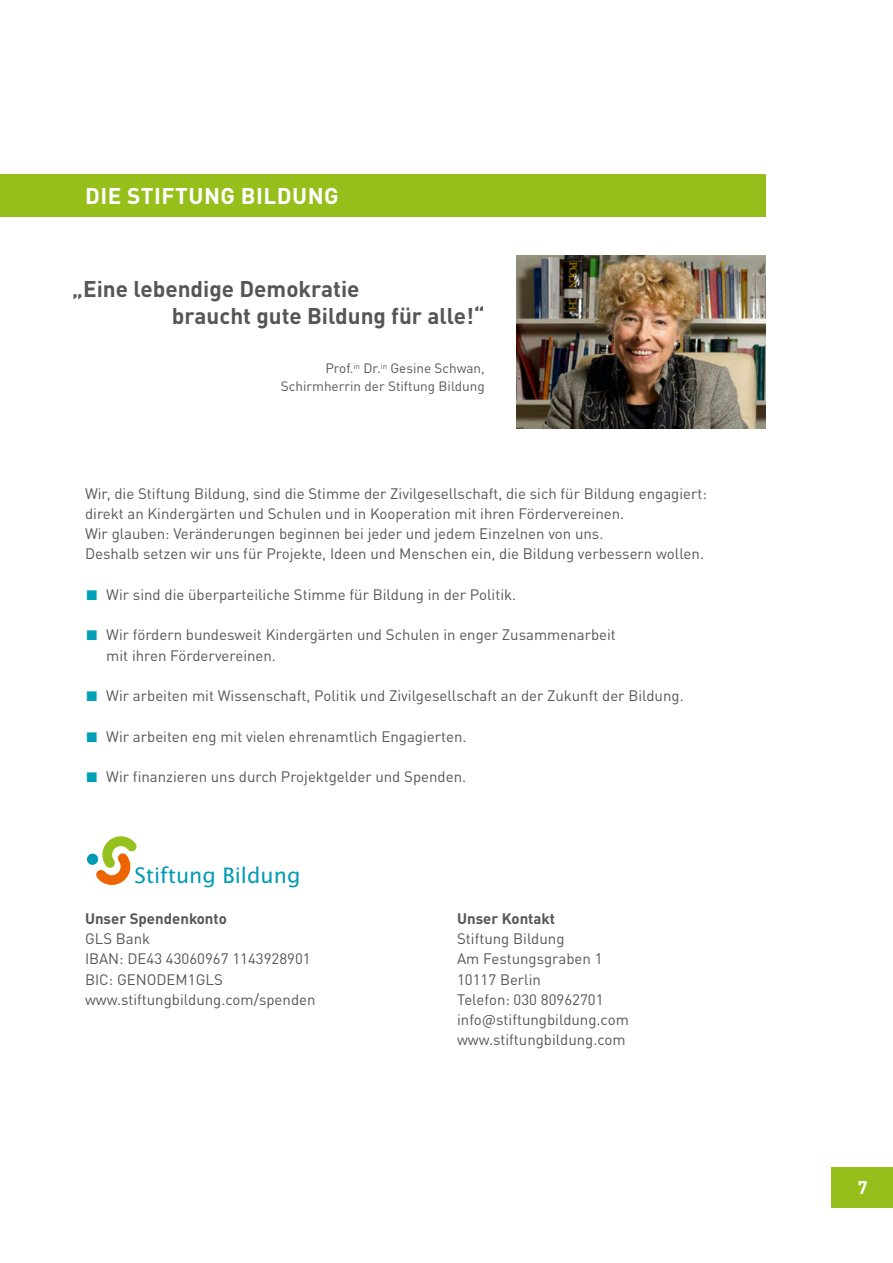
<style>
.page{position:relative;width:893px;height:1263px;background:#fff}
.page>*{position:absolute;margin:0;border:0;box-sizing:border-box;transform-origin:0 0}
.t1{font:700 22.5px/27px "DIN Pro";color:#565656}
.t2{font:700 22.5px "DIN Pro";letter-spacing:.02em;color:#fff}
.t3{font:21.3px "Lucida Sans";color:#009bb4}
.t4{font:700 18px "DIN Pro";color:#fff}
.t5{font:15px/20.2px "DIN Pro";color:#565656}
.t6{font:700 15px "DIN Pro";color:#565656}
.t7{font:13.5px/18px "DIN Pro";color:#565656;text-align:right}
.s1{font-weight:700;font-size:13.5px;color:#00a0b7}
</style>
<div class="page">
<div style="left:831px;top:1167px;width:62px;height:40px;background:#97bf1b"></div>
<div style="left:0;top:174px;width:765px;height:43px;background:#97bf1b"></div>
<img style="left:517px;top:256px;width:248px;height:172px">
<svg style="left:87px;top:836px;width:50px;height:49px"></svg>
<div style="left:87px;top:854px;width:11px;height:11px;background:#009bb4;border-radius:50%"></div>
<h1 class="t2" style="left:85px;top:179px;width:255px">DIE STIFTUNG BILDUNG</h1>
<h1 class="t1" style="left:172px;top:274px;width:314px;text-indent:-100px">„Eine lebendige Demokratie<br>braucht gute Bildung für alle!“</h1>
<p class="t7" style="left:281px;top:358px;width:205px">Prof.<sup>in</sup> Dr.<sup>in</sup> Gesine Schwan,<br>Schirmherrin der Stiftung Bildung</p>
<p class="t5" style="left:85px;top:482px;width:623px">Wir, die Stiftung Bildung, sind die Stimme der Zivilgesellschaft, die sich für Bildung engagiert: direkt an Kindergärten und Schulen und in Kooperation mit ihren Fördervereinen.<br>Wir glauben: Veränderungen beginnen bei jeder und jedem Einzelnen von uns.<br>Deshalb setzen wir uns für Projekte, Ideen und Menschen ein, die Bildung verbessern wollen.</p>
<p class="t5" style="left:85px;top:583px;width:433px"><span class="s1">■</span> Wir sind die überparteiliche Stimme für Bildung in der Politik.</p>
<p class="t5" style="left:106px;top:624px;width:511px;text-indent:-21px"><span class="s1">■</span> Wir fördern bundesweit Kindergärten und Schulen in enger Zusammenarbeit mit ihren Fördervereinen.</p>
<p class="t5" style="left:85px;top:685px;width:600px"><span class="s1">■</span> Wir arbeiten mit Wissenschaft, Politik und Zivilgesellschaft an der Zukunft der Bildung.</p>
<p class="t5" style="left:85px;top:725px;width:383px"><span class="s1">■</span> Wir arbeiten eng mit vielen ehrenamtlich Engagierten.</p>
<p class="t5" style="left:85px;top:766px;width:383px"><span class="s1">■</span> Wir finanzieren uns durch Projektgelder und Spenden.</p>
<h2 class="t3" style="left:135px;top:863px;width:167px">Stiftung Bildung</h2>
<p class="t6" style="left:85px;top:907px;width:143px">Unser Spendenkonto</p>
<p class="t5" style="left:85px;top:928px;width:232px">GLS Bank<br>IBAN: DE43 43060967 1143928901<br>BIC: GENODEM1GLS www.stiftungbildung.com/spenden</p>
<p class="t6" style="left:457px;top:907px;width:100px">Unser Kontakt</p>
<p class="t5" style="left:457px;top:928px;width:173px">Stiftung Bildung<br>Am Festungsgraben 1<br>10117 Berlin<br>Telefon: 030 80962701 info@stiftungbildung.com www.stiftungbildung.com</p>
<p class="t4" style="left:858px;top:1173px;width:11px">7</p>
</div>
